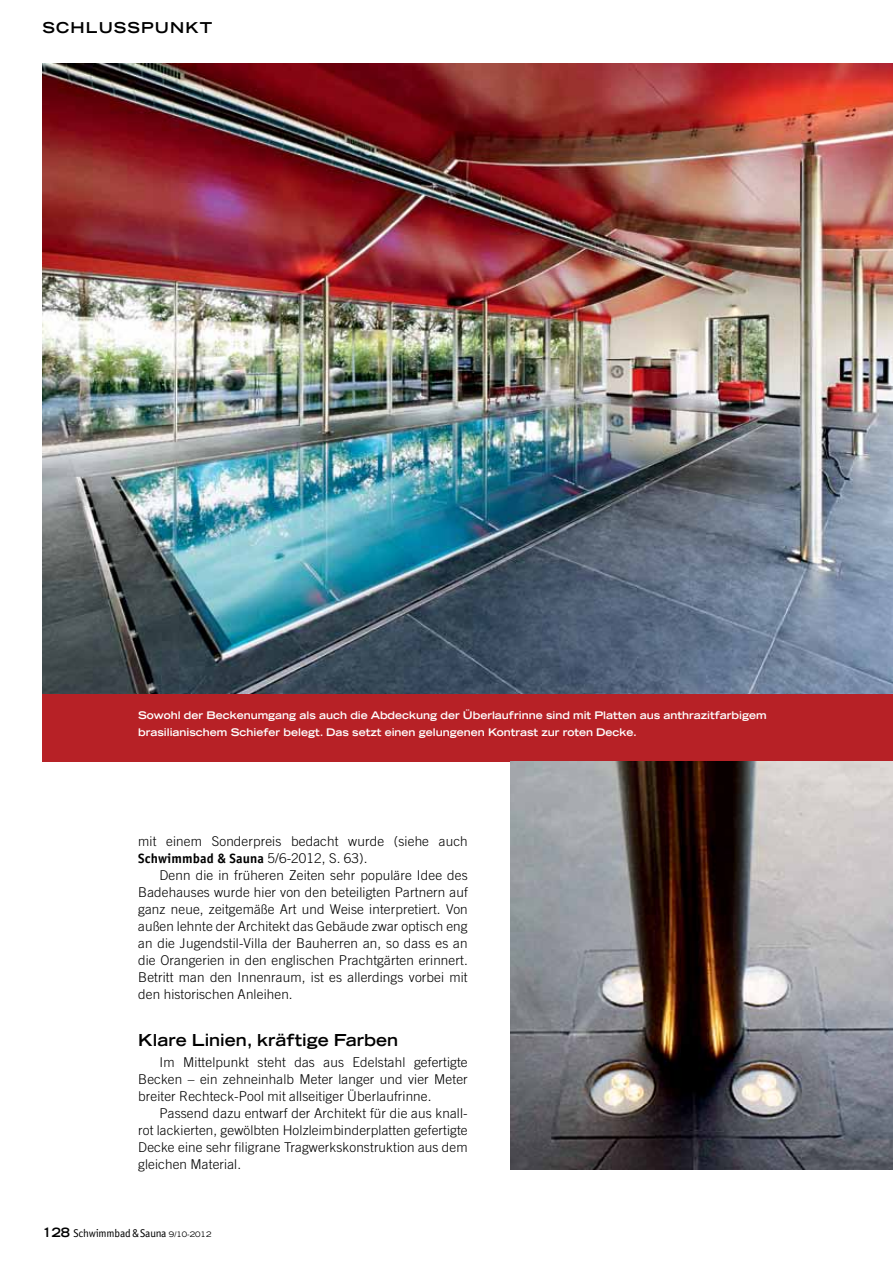
<style>
.page{position:relative;width:893px;height:1263px;background:#fff}
.page>*{position:absolute;margin:0;border:0;box-sizing:border-box;transform-origin:0 0}
.t1{font:700 expanded 16.5px "Trade Gothic LH";color:#000}
.t2{font:700 expanded 15px "Trade Gothic LH";letter-spacing:.075em;color:#000}
.t3{font:300 13.5px/17px "Trade Gothic";letter-spacing:.01em;color:#000;text-align:justify}
.t4{font:700 13.5px "Officina Sans";letter-spacing:.01em;color:#000}
.t5{font:11.25px "Officina Sans";letter-spacing:-.015em;color:#000}
.t6{font:700 expanded 10.5px/17px "Trade Gothic LH";color:#fff}
.s1{font-family:"Trade Gothic";font-weight:300}
.s2{font-family:"Trade Gothic LH";font-weight:700;font-stretch:expanded;font-size:12.75px}
.s3{font-family:"Trade Gothic LH";font-stretch:expanded;font-size:7.5px}
</style>
<div class="page">
<div style="left:43px;top:693px;width:850px;height:68px;background:#b72126"></div>
<img style="left:43px;top:64px;width:850px;height:629px">
<img style="left:510px;top:761px;width:383px;height:408px">
<p class="t2" style="left:43px;top:17px;width:171px">Schlusspunkt</p>
<p class="t6" style="left:138px;top:706px;width:630px">Sowohl der Beckenumgang als auch die Abdeckung der Überlaufrinne sind mit Platten aus anthrazitfarbigem brasilianischem Schiefer belegt. Das setzt einen gelungenen Kontrast zur roten Decke.</p>
<p class="t3" style="left:138px;top:833px;width:331px">mit einem Sonderpreis bedacht wurde (siehe auch</p>
<p class="t4" style="left:138px;top:850px;width:231px">Schwimmbad &amp; Sauna <span class="s1">5/6-2012, S. 63).</span></p>
<p class="t3" style="left:138px;top:867px;width:331px;text-indent:21px">Denn die in früheren Zeiten sehr populäre Idee des Badehauses wurde hier von den beteiligten Partnern auf ganz neue, zeitgemäße Art und Weise interpretiert. Von außen lehnte der Architekt das Gebäude zwar optisch eng an die Jugendstil-Villa der Bauherren an, so dass es an die Orangerien in den englischen Prachtgärten erinnert.<br>Betritt man den Innenraum, ist es allerdings vorbei mit den historischen Anleihen.</p>
<p class="t1" style="left:138px;top:1029px;width:261px">Klare Linien, kräftige Farben</p>
<p class="t3" style="left:138px;top:1054px;width:331px;text-indent:21px">Im Mittelpunkt steht das aus Edelstahl gefertigte Becken – ein zehneinhalb Meter langer und vier Meter breiter Rechteck-Pool mit allseitiger Überlaufrinne.</p>
<p class="t3" style="left:138px;top:1105px;width:331px;text-indent:21px">Passend dazu entwarf der Architekt für die aus knall&shy;rot lackierten, gewölbten Holzleimbinderplatten gefertigte Decke eine sehr filigrane Tragwerkskonstruktion aus dem gleichen Material.</p>
<p class="t5" style="left:43px;top:1227px;width:170px"><span class="s2">128</span> Schwimmbad &amp; Sauna <span class="s3">9/10-2012</span></p>
</div>
